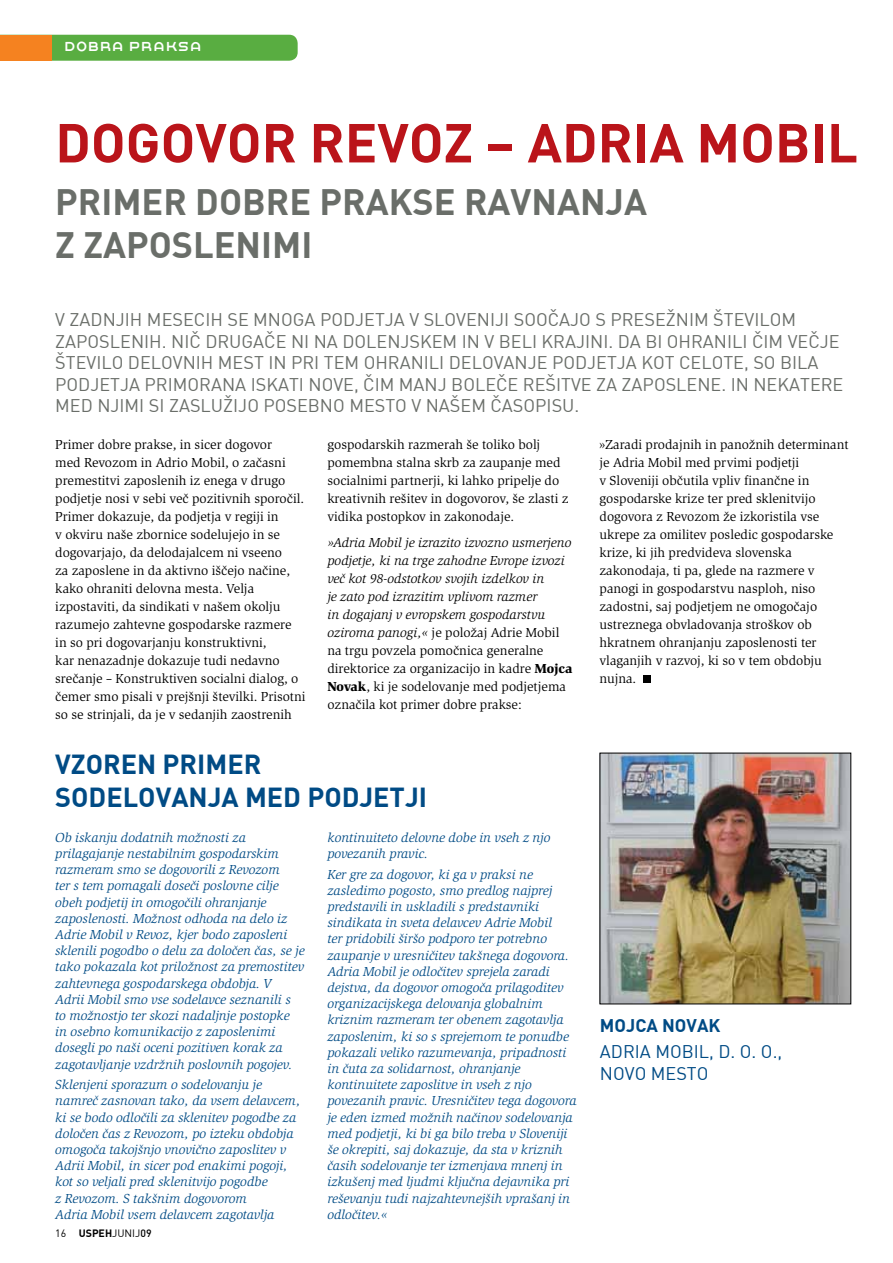
<style>
.page{position:relative;width:893px;height:1263px;background:#fff}
.page>*{position:absolute;margin:0;border:0;box-sizing:border-box;transform-origin:0 0}
.t1{font:54px "DIN Bold";color:#ba141a}
.t2{font:36px/43.2px "DIN Bold";color:#6a6e69}
.t3{font:27px/32.4px "DIN Bold";color:#004b85}
.t4{font:18px/21.6px "DIN Regular";color:#6a6e69}
.t5{font:18px "DIN Regular";color:#004b85}
.t6{font:18px "DIN Bold";color:#004b85}
.t7{font:italic 13.5px/16.2px "Slimbach Itc TEE";color:#004b85}
.t8{font:13.5px/18px "Slimbach Itc TEE";color:#000}
.t9{font:italic 13.5px/18px "Slimbach Itc TEE";color:#000}
.t10{font:13.5px "Mobyregular";color:#fff}
.t11{font:10.5px "DIN Regular";color:#000}
.s1{font-style:normal}
.s2{font-family:"Slimbach Itc TEE Blac";font-style:normal}
.s3{font-family:"DIN Bold"}
.s4{font-family:"DIN Medium"}
</style>
<div class="page">
<div style="left:51px;top:35px;width:247px;height:26px;background:#59ad41"></div>
<div style="left:0;top:35px;width:51px;height:26px;background:#f58220"></div>
<div style="left:643px;top:676px;width:7px;height:7px;background:#000"></div>
<img style="left:602px;top:755px;width:247px;height:247px">
<p class="t10" style="left:64px;top:38px;width:140px">DOBRA PRAKSA</p>
<h1 class="t1" style="left:55px;top:107px;width:140px">DOGOVOR</h1>
<h1 class="t1" style="left:309px;top:107px;width:33px">REVOZ</h1>
<h1 class="t1" style="left:486px;top:107px;width:74px">– ADRIA</h1>
<h1 class="t1" style="left:696px;top:107px;width:33px">MOBIL</h1>
<h2 class="t2" style="left:55px;top:179px;width:593px">PRIMER DOBRE PRAKSE RAVNANJA<br>Z ZAPOSLENIMI</h2>
<p class="t4" style="left:55px;top:308px;width:790px">V ZADNJIH MESECIH SE MNOGA PODJETJA V SLOVENIJI SOOČAJO S PRESEŽNIM ŠTEVILOM ZAPOSLENIH. N IČ DRUGAČE NI NA DOLENJSKEM IN V BELI KRAJINI. DA BI OHRANILI ČIM VEČJE ŠTEVILO DELOVNIH MEST IN PRI TEM OHRANILI DELOVANJE PODJETJA KOT CELOTE, SO BILA PODJETJA PRIMORANA ISKATI NOVE, ČIM MANJ BOLEČE REŠITVE ZA ZAPOSLENE. I N NEKATERE MED NJIMI SI ZASLUŽIJO POSEBNO MESTO V NAŠEM ČASOPISU.</p>
<p class="t8" style="left:55px;top:435px;width:252px">Primer dobre prakse, in sicer dogovor<br>med Revozom in Adrio Mobil, o začasni premestitvi zaposlenih iz enega v drugo podjetje nosi v sebi več pozitivnih sporočil.<br>Primer dokazuje, da podjetja v regiji in<br>v okviru naše zbornice sodelujejo in se dogovarjajo, da delodajalcem ni vseeno<br>za zaposlene in da aktivno iščejo načine, kako ohraniti delovna mesta. Velja izpostaviti, da sindikati v našem okolju razumejo zahtevne gospodarske razmere in so pri dogovarjanju konstruktivni,<br>kar nenazadnje dokazuje tudi nedavno srečanje – Konstruktiven socialni dialog, o čemer smo pisali v prejšnji številki. Prisotni so se strinjali, da je v sedanjih zaostrenih</p>
<p class="t8" style="left:327px;top:435px;width:243px">gospodarskih razmerah še toliko bolj pomembna stalna skrb za zaupanje med socialnimi partnerji, ki lahko pripelje do kreativnih rešitev in dogovorov, še zlasti z vidika postopkov in zakonodaje.</p>
<p class="t9" style="left:327px;top:534px;width:247px">»Adria Mobil je izrazito izvozno usmerjeno podjetje, ki na trge zahodne Evrope izvozi več kot 98-odstotkov svojih izdelkov in<br>je zato pod izrazitim vplivom razmer<br>in dogajanj v evropskem gospodarstvu oziroma panogi,« <span class="s1">je položaj Adrie Mobil na trgu povzela pomočnica generalne direktorice za organizacijo in kadre</span> <span class="s2">Mojca Novak</span><span class="s1">, ki je sodelovanje med podjetjema označila kot primer dobre prakse:</span></p>
<h3 class="t3" style="left:55px;top:747px;width:373px">VZOREN PRIMER<br>SODELOVANJA MED PODJETJI</h3>
<p class="t7" style="left:55px;top:829px;width:251px">Ob iskanju dodatnih možnosti za prilagajanje nestabilnim gospodarskim razmeram smo se dogovorili z Revozom<br>ter s tem pomagali doseči poslovne cilje obeh podjetij in omogočili ohranjanje zaposlenosti. Možnost odhoda na delo iz Adrie Mobil v Revoz, kjer bodo zaposleni sklenili pogodbo o delu za določen čas, se je tako pokazala kot priložnost za premostitev zahtevnega gospodarskega obdobja. V<br>Adrii Mobil smo vse sodelavce seznanili s to možnostjo ter skozi nadaljnje postopke in osebno komunikacijo z zaposlenimi dosegli po naši oceni pozitiven korak za zagotavljanje vzdržnih poslovnih pogojev.</p>
<p class="t7" style="left:55px;top:1077px;width:247px">Sklenjeni sporazum o sodelovanju je namreč zasnovan tako, da vsem delavcem, ki se bodo odločili za sklenitev pogodbe za določen čas z Revozom, po izteku obdobja omogoča takojšnjo vnovično zaposlitev v Adrii Mobil, in sicer pod enakimi pogoji, kot so veljali pred sklenitvijo pogodbe<br>z Revozom. S takšnim dogovorom<br>Adria Mobil vsem delavcem zagotavlja</p>
<p class="t11" style="left:55px;top:1227px;width:98px">16 <span class="s3">USPEH</span>JUNIJ<span class="s4">09</span></p>
<p class="t7" style="left:327px;top:829px;width:225px">kontinuiteto delovne dobe in vseh z njo povezanih pravic.</p>
<p class="t7" style="left:327px;top:866px;width:251px">Ker gre za dogovor, ki ga v praksi ne zasledimo pogosto, smo predlog najprej predstavili in uskladili s predstavniki sindikata in sveta delavcev Adrie Mobil<br>ter pridobili širšo podporo ter potrebno zaupanje v uresničitev takšnega dogovora.<br>Adria Mobil je odločitev sprejela zaradi dejstva, da dogovor omogoča prilagoditev organizacijskega delovanja globalnim kriznim razmeram ter obenem zagotavlja zaposlenim, ki so s sprejemom te ponudbe pokazali veliko razumevanja, pripadnosti in čuta za solidarnost, ohranjanje kontinuitete zaposlitve in vseh z njo povezanih pravic. Uresničitev tega dogovora je eden izmed možnih načinov sodelovanja med podjetji, ki bi ga bilo treba v Sloveniji še okrepiti, saj dokazuje, da sta v kriznih časih sodelovanje ter izmenjava mnenj in izkušenj med ljudmi ključna dejavnika pri reševanju tudi najzahtevnejših vprašanj in odločitev.«</p>
<p class="t8" style="left:600px;top:435px;width:251px">»Zaradi prodajnih in panožnih determinant je Adria Mobil med prvimi podjetji<br>v Sloveniji občutila vpliv finančne in gospodarske krize ter pred sklenitvijo dogovora z Revozom že izkoristila vse ukrepe za omilitev posledic gospodarske krize, ki jih predvideva slovenska zakonodaja, ti pa, glede na razmere v panogi in gospodarstvu nasploh, niso zadostni, saj podjetjem ne omogočajo ustreznega obvladovanja stroškov ob hkratnem ohranjanju zaposlenosti ter vlaganjih v razvoj, ki so v tem obdobju nujna.</p>
<h3 class="t6" style="left:600px;top:1014px;width:122px">M OJCA N OVAK</h3>
<h3 class="t5" style="left:600px;top:1040px;width:12px">ADRIA</h3>
<h3 class="t5" style="left:655px;top:1040px;width:12px">MOBIL</h3>
<h3 class="t5" style="left:709px;top:1040px;width:75px">, D. O. O.,</h3>
<h3 class="t5" style="left:600px;top:1062px;width:110px">NOVO MESTO</h3>
</div>
